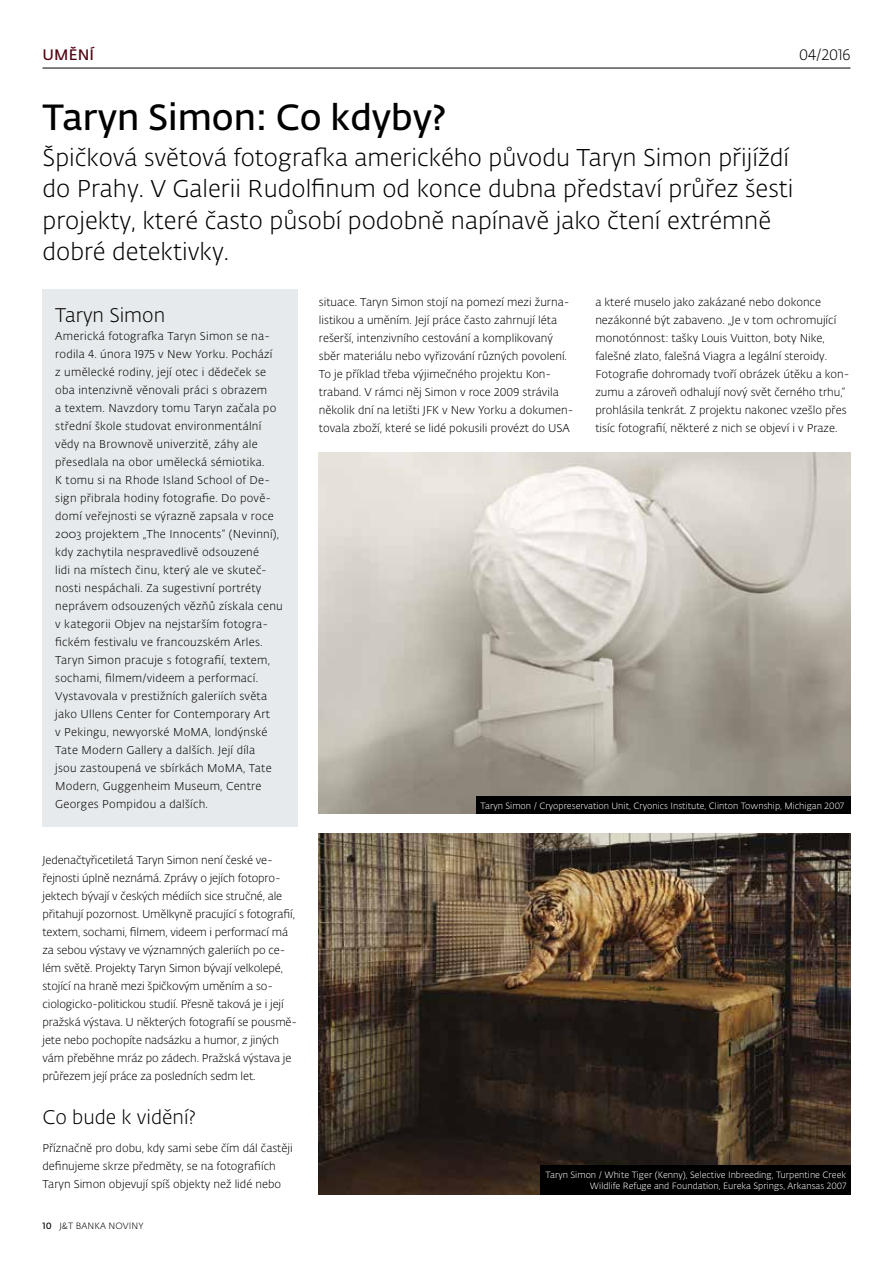
<style>
.page{position:relative;width:893px;height:1263px;background:#fff}
.page>*{position:absolute;margin:0;border:0;box-sizing:border-box;transform-origin:0 0}
.t1{font:600 36px "Fedra Sans Alt Pro";color:#000}
.t2{font:300 24px/31.5px "Fedra Sans Alt Pro";color:#000}
.t3{font:300 19.5px "Fedra Sans Alt Pro";color:#000}
.t4{font:300 15px "Fedra Sans Alt Pro";letter-spacing:.01em;color:#000}
.t5{font:600 15px "Fedra Sans Alt Pro";letter-spacing:.01em;color:#510210}
.t6{font:300 11.25px/18px "Fedra Sans Alt Pro";color:#000}
.t7{font:300 11.25px/18px "Fedra Sans Alt Pro";letter-spacing:.02em;color:#000}
.t8{font:300 9px/10.8px "Fedra Sans Alt Pro";color:#fff;text-align:right}
.t9{font:300 9px "Fedra Sans Alt Pro";letter-spacing:.01em;color:#000}
.s1{font-weight:600}
</style>
<div class="page">
<hr style="left:43px;top:68px;width:807px;height:1px;background:#000">
<div style="left:43px;top:290px;width:255px;height:537px;background:#e6eaec"></div>
<img style="left:319px;top:452px;width:531px;height:362px">
<div style="left:476px;top:797px;width:374px;height:17px;background:#000"></div>
<img style="left:319px;top:833px;width:531px;height:362px">
<div style="left:540px;top:1165px;width:310px;height:30px;background:#000"></div>
<h3 class="t5" style="left:43px;top:43px;width:53px">UMĚNÍ</h3>
<h3 class="t4" style="left:799px;top:44px;width:53px">04/2016</h3>
<h1 class="t1" style="left:43px;top:91px;width:405px">Taryn Simon: Co kdyby?</h1>
<h2 class="t2" style="left:43px;top:141px;width:752px">Špičková světová fotografka amerického původu Taryn Simon přijíždí do Prahy. V Galerii Rudolfinum od konce dubna představí průřez šesti projekty, které často působí podobně napínavě jako čtení extrémně dobré detektivky.</h2>
<h3 class="t3" style="left:55px;top:302px;width:111px">Taryn Simon</h3>
<p class="t7" style="left:55px;top:327px;width:229px">Americká fotografka Taryn Simon se na&shy;rodila 4. února 1975 v New Yorku. Pochází<br>z umělecké rodiny, její otec i dědeček se oba intenzivně věnovali práci s obrazem<br>a textem. Navzdory tomu Taryn začala po střední škole studovat environmentální vědy na Brownově univerzitě, záhy ale přesedlala na obor umělecká sémiotika.<br>K tomu si na Rhode Island School of De&shy;sign přibrala hodiny fotografie. Do pově&shy;domí veřejnosti se výrazně zapsala v roce 2003 projektem „The Innocents“ (Nevinní), kdy zachytila nespravedlivě odsouzené<br>lidi na místech činu, který ale ve skuteč&shy;nosti nespáchali. Za sugestivní portréty neprávem odsouzených vězňů získala cenu v kategorii Objev na nejstarším fotogra&shy;fickém festivalu ve francouzském Arles.<br>Taryn Simon pracuje s fotografií, textem, sochami, filmem/videem a performací.<br>Vystavovala v prestižních galeriích světa jako Ullens Center for Contemporary Art<br>v Pekingu, newyorské MoMA, londýnské Tate Modern Gallery a dalších. Její díla<br>jsou zastoupená ve sbírkách MoMA, Tate Modern, Guggenheim Museum, Centre Georges Pompidou a dalších.</p>
<p class="t6" style="left:43px;top:851px;width:256px">Jedenačtyřicetiletá Taryn Simon není české ve&shy;řejnosti úplně neznámá. Zprávy o jejích fotopro&shy;jektech bývají v českých médiích sice stručné, ale přitahují pozornost. Umělkyně pracující s fotografií, textem, sochami, filmem, videem i performací má za sebou výstavy ve významných galeriích po ce&shy;lém světě. Projekty Taryn Simon bývají velkolepé, stojící na hraně mezi špičkovým uměním a so&shy;ciologicko-politickou studií. Přesně taková je i její pražská výstava. U některých fotografií se pousmě&shy;jete nebo pochopíte nadsázku a humor, z jiných vám přeběhne mráz po zádech. Pražská výstava je průřezem její práce za posledních sedm let.</p>
<h3 class="t3" style="left:43px;top:1104px;width:155px">Co bude k vidění?</h3>
<p class="t6" style="left:43px;top:1139px;width:252px">Příznačně pro dobu, kdy sami sebe čím dál častěji definujeme skrze předměty, se na fotografiích<br>Taryn Simon objevují spíš objekty než lidé nebo</p>
<p class="t9" style="left:43px;top:1220px;width:103px"><span class="s1">10</span> J&amp;T BANKA NOVINY</p>
<p class="t6" style="left:319px;top:293px;width:256px">situace. Taryn Simon stojí na pomezí mezi žurna&shy;listikou a uměním. Její práce často zahrnují léta rešerší, intenzivního cestování a komplikovaný sběr materiálu nebo vyřizování různých povolení.<br>To je příklad třeba výjimečného projektu Kon&shy;traband. V rámci něj Simon v roce 2009 strávila několik dní na letišti JFK v New Yorku a dokumen&shy;tovala zboží, které se lidé pokusili provézt do USA</p>
<p class="t6" style="left:595px;top:293px;width:256px">a které muselo jako zakázané nebo dokonce nezákonné být zabaveno. „Je v tom ochromující monotónnost: tašky Louis Vuitton, boty Nike, falešné zlato, falešná Viagra a legální steroidy.<br>Fotografie dohromady tvoří obrázek útěku a kon&shy;zumu a zároveň odhalují nový svět černého trhu,“ prohlásila tenkrát. Z projektu nakonec vzešlo přes tisíc fotografií, některé z nich se objeví i v Praze.</p>
<p class="t8" style="left:480px;top:800px;width:365px">Taryn Simon / Cryopreservation Unit, Cryonics Institute, Clinton Township, Michigan 2007</p>
<p class="t8" style="left:545px;top:1169px;width:302px">Taryn Simon / White Tiger (Kenny), Selective Inbreeding, Turpentine Creek<br>Wildlife Refuge and Foundation, Eureka Springs, Arkansas 2007</p>
</div>
